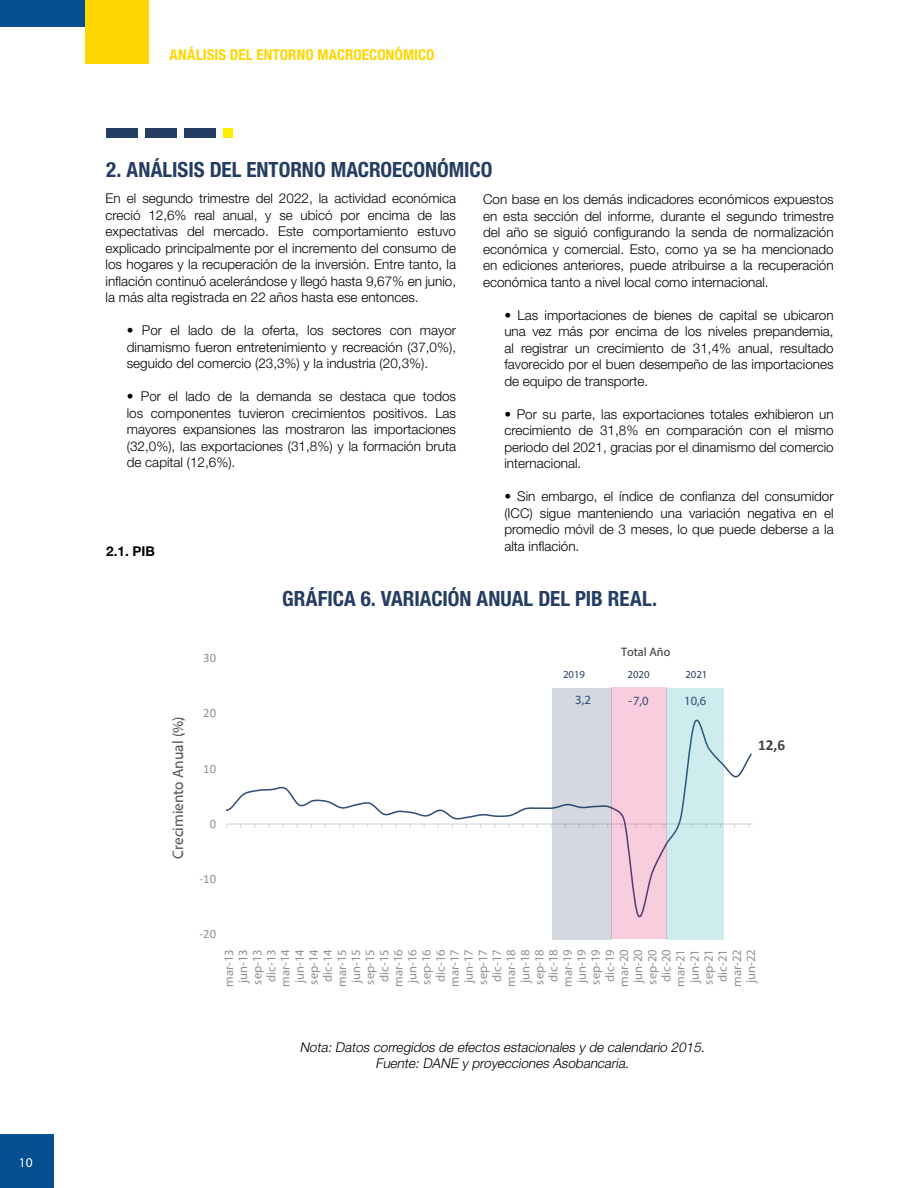
<style>
.page{position:relative;width:918px;height:1188px;background:#fff}
.page>*{position:absolute;margin:0;border:0;box-sizing:border-box;transform-origin:0 0}
.t1{font:700 condensed 21px "Helvetica Neue LT Std";color:#263d63}
.t2{font:300 15.3px "Helvetica";color:#575756}
.t3{font:700 15.15px "Calibri";color:#404040}
.t4{font:700 condensed 15px "Helvetica Neue LT Std";letter-spacing:.005em;color:#ffd600}
.t5{font:300 13.5px/16.5px "Helvetica Neue LT Std";color:#000;text-align:justify}
.t6{font:italic 300 13.5px/16.5px "Helvetica Neue LT Std";color:#000;text-align:center}
.t7{font:700 13.5px "Helvetica Neue LT Std";color:#000}
.t8{font:13.5px "Myriad Pro";color:#fff}
.t9{font:500 12.6px/14.1px "Helvetica Neue";color:#909090;text-align:center}
.t10{font:12.6px "Calibri";letter-spacing:.005em;color:#909090}
.t11{font:500 12.6px "Helvetica Neue";color:#304d75}
.t12{font:700 12.3px "Helvetica Neue";color:#333}
.t13{font:700 10.65px "Helvetica Neue";letter-spacing:-.005em;color:#253b62}
</style>
<div class="page">
<div style="left:0;top:1134px;width:54px;height:54px;background:#064f91"></div>
<div style="left:85px;top:0;width:64px;height:64px;background:#ffd600"></div>
<div style="left:0;top:0;width:85px;height:27px;background:#064f91"></div>
<div style="left:106px;top:128px;width:31px;height:10px;background:#263d63"></div>
<div style="left:145px;top:128px;width:31px;height:10px;background:#263d63"></div>
<div style="left:184px;top:128px;width:31px;height:10px;background:#263d63"></div>
<div style="left:223px;top:128px;width:10px;height:10px;background:#ffed00"></div>
<svg style="left:227px;top:709px;width:526px;height:217px"></svg>
<div style="left:666px;top:688px;width:57px;height:252px;background:#ceebed"></div>
<div style="left:611px;top:687px;width:56px;height:252px;background:#f9cddd"></div>
<div style="left:552px;top:688px;width:60px;height:252px;background:#d4d8e0"></div>
<p class="t8" style="left:19px;top:1154px;width:15px">10</p>
<p class="t4" style="left:170px;top:46px;width:267px">ANÁLISIS DEL ENTORNO MACROECONÓMICO</p>
<h1 class="t1" style="left:106px;top:157px;width:388px">2. ANÁLISIS DEL ENTORNO MACROECONÓMICO</h1>
<p class="t5" style="left:106px;top:190px;width:352px">En el segundo trimestre del 2022, la actividad económica creció 12,6% real anual, y se ubicó por encima de las expectativas del mercado. Este comportamiento estuvo explicado principalmente por el incremento del consumo de los hogares y la recuperación de la inversión. Entre tanto, la inflación continuó acelerándose y llegó hasta 9,67% en junio, la más alta registrada en 22 años hasta ese entonces.</p>
<p class="t5" style="left:127px;top:322px;width:331px">• Por el lado de la oferta, los sectores con mayor dinamismo fueron entretenimiento y recreación (37,0%), seguido del comercio (23,3%) y la industria (20,3%).</p>
<p class="t5" style="left:127px;top:388px;width:331px">• Por el lado de la demanda se destaca que todos los componentes tuvieron crecimientos positivos. Las mayores expansiones las mostraron las importaciones (32,0%), las exportaciones (31,8%) y la formación bruta de capital (12,6%).</p>
<p class="t5" style="left:483px;top:191px;width:352px">Con base en los demás indicadores económicos expuestos en esta sección del informe, durante el segundo trimestre del año se siguió configurando la senda de normalización económica y comercial. Esto, como ya se ha mencionado en ediciones anteriores, puede atribuirse a la recuperación económica tanto a nivel local como internacional.</p>
<p class="t5" style="left:504px;top:307px;width:331px">• Las importaciones de bienes de capital se ubicaron una vez más por encima de los niveles prepandemia, al registrar un crecimiento de 31,4% anual, resultado favorecido por el buen desempeño de las importaciones de equipo de transporte.</p>
<p class="t5" style="left:504px;top:405px;width:331px">• Por su parte, las exportaciones totales exhibieron un crecimiento de 31,8% en comparación con el mismo periodo del 2021, gracias por el dinamismo del comercio internacional.</p>
<p class="t5" style="left:504px;top:488px;width:331px">• Sin embargo, el índice de confianza del consumidor (ICC) sigue manteniendo una variación negativa en el promedio móvil de 3 meses, lo que puede deberse a la alta inflación.</p>
<p class="t7" style="left:106px;top:543px;width:50px">2.1. PIB</p>
<p class="t10" style="left:203px;top:649px;width:14px">30</p>
<p class="t2" style="left:167px;top:859px;width:145px;rotate:-90deg">Crecimiento Anual (%)</p>
<p class="t10" style="left:203px;top:705px;width:14px">20</p>
<p class="t10" style="left:203px;top:760px;width:14px">10</p>
<p class="t10" style="left:210px;top:815px;width:8px">0</p>
<p class="t10" style="left:199px;top:870px;width:18px">-10</p>
<h1 class="t1" style="left:282px;top:586px;width:376px">GRÁFICA 6. VARIACIÓN ANUAL DEL PIB REAL.</h1>
<p class="t12" style="left:621px;top:645px;width:51px">Total Año</p>
<p class="t13" style="left:563px;top:668px;width:23px">2019</p>
<p class="t13" style="left:628px;top:668px;width:23px">2020</p>
<p class="t11" style="left:575px;top:692px;width:17px">3,2</p>
<p class="t11" style="left:628px;top:693px;width:22px">-7,0</p>
<p class="t11" style="left:684px;top:693px;width:24px">10,6</p>
<p class="t13" style="left:686px;top:668px;width:23px">2021</p>
<p class="t3" style="left:758px;top:735px;width:29px">12,6</p>
<p class="t10" style="left:199px;top:925px;width:18px">-20</p>
<p class="t9" style="left:222px;top:987px;width:39px;rotate:-90deg">mar-13 jun-13 sep-13 dic-13 mar-14 jun-14 sep-14 dic-14 mar-15 jun-15 sep-15 dic-15 mar-16 jun-16 sep-16 dic-16 mar-17 jun-17 sep-17 dic-17 mar-18 jun-18 sep-18 dic-18 mar-19 jun-19 sep-19 dic-19 mar-20 jun-20 sep-20 dic-20 mar-21 jun-21 sep-21 dic-21 mar-22 jun-22</p>
<p class="t6" style="left:300px;top:1038px;width:409px">Nota: Datos corregidos de efectos estacionales y de calendario 2015.<br>Fuente: DANE y proyecciones Asobancaria.</p>
</div>
